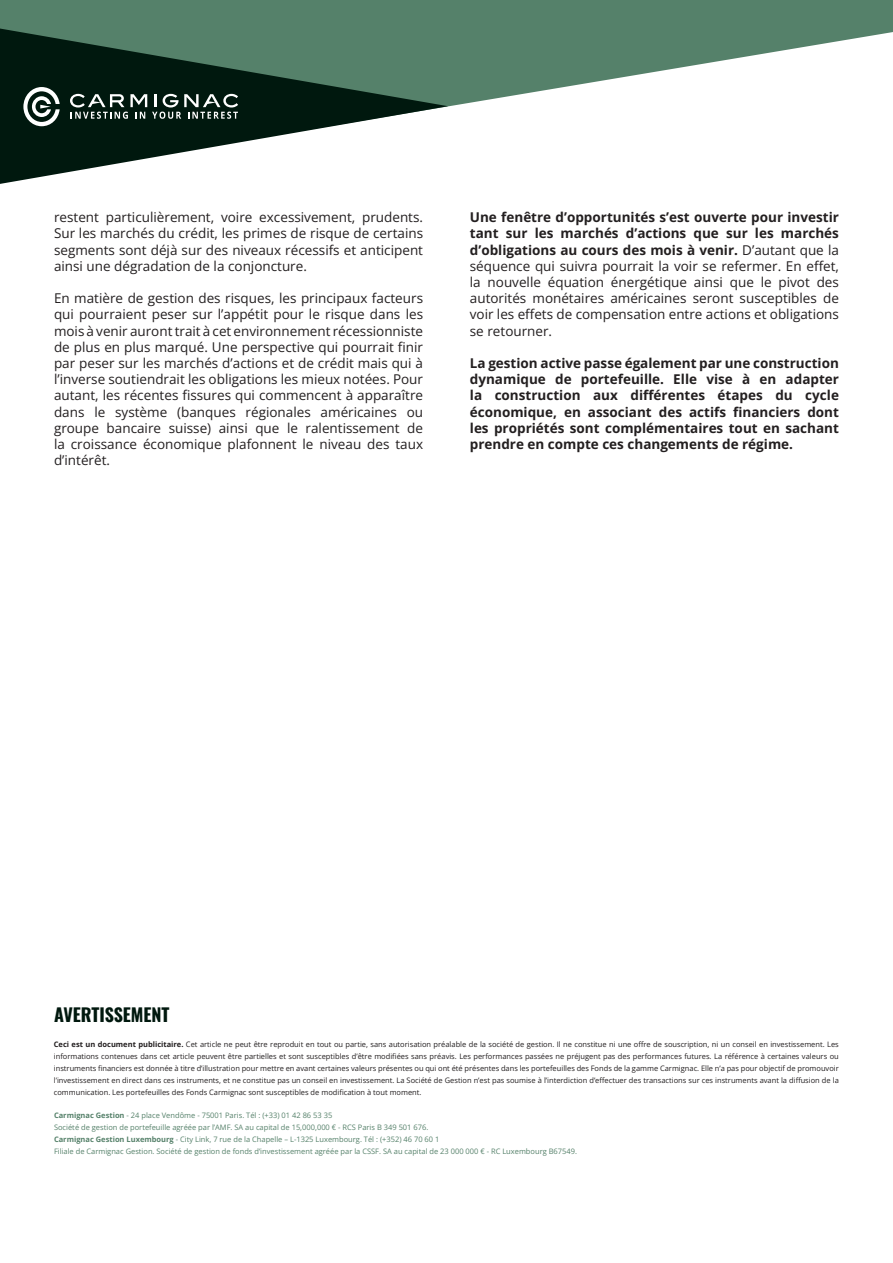
<style>
.page{position:relative;width:893px;height:1263px;background:#fff}
.page>*{position:absolute;margin:0;border:0;box-sizing:border-box;transform-origin:0 0}
.t1{font:700 18px "Oswald";color:#00180e}
.t2{font:13.5px/16.2px "Open Sans";color:#231f20;text-align:justify}
.t3{font:700 13.5px/16.2px "Open Sans";color:#231f20;text-align:justify}
.t4{font:7.5px/12px "Open Sans";color:#231f20;text-align:justify}
.t5{font:7.5px/12px "Open Sans";color:#55816a}
.s1{font-weight:700}
</style>
<div class="page">
<svg style="left:0;top:0;width:893px;height:107px;fill:#55816a"></svg>
<svg style="left:0;top:29px;width:448px;height:155px"></svg>
<svg style="left:23px;top:87px;width:37px;height:39px"></svg>
<svg style="left:70px;top:94px;width:168px;height:25px"></svg>
<p class="t2" style="left:54px;top:209px;width:371px">restent particulièrement, voire excessivement, prudents.<br>Sur les marchés du crédit, les primes de risque de certains segments sont déjà sur des niveaux récessifs et anticipent ainsi une dégradation de la conjoncture.</p>
<p class="t2" style="left:54px;top:290px;width:371px">En matière de gestion des risques, les principaux facteurs qui pourraient peser sur l’appétit pour le risque dans les mois à venir auront trait à cet environnement récessionniste de plus en plus marqué. Une perspective qui pourrait finir par peser sur les marchés d’actions et de crédit mais qui à l’inverse soutiendrait les obligations les mieux notées. Pour autant, les récentes fissures qui commencent à apparaître dans le système (banques régionales américaines ou groupe bancaire suisse) ainsi que le ralentissement de la croissance économique plafonnent le niveau des taux d’intérêt.</p>
<p class="t2" style="left:470px;top:209px;width:371px"><span class="s1">Une fenêtre d’opportunités s’est ouverte pour investir tant sur les marchés d’actions que sur les marchés d’obligations au cours des mois à venir.</span> D’autant que la séquence qui suivra pourrait la voir se refermer. En effet, la nouvelle équation énergétique ainsi que le pivot des autorités monétaires américaines seront susceptibles de voir les effets de compensation entre actions et obligations se retourner.</p>
<p class="t3" style="left:470px;top:355px;width:371px">La gestion active passe également par une construction dynamique de portefeuille. Elle vise à en adapter la construction aux différentes étapes du cycle économique, en associant des actifs financiers dont les propriétés sont complémentaires tout en sachant prendre en compte ces changements de régime.</p>
<h1 class="t1" style="left:54px;top:998px;width:117px">AVERTISSEMENT</h1>
<p class="t4" style="left:54px;top:1038px;width:786px"><span class="s1">Ceci est un document publicitaire.</span> Cet article ne peut être reproduit en tout ou partie, sans autorisation préalable de la société de gestion. Il ne constitue ni une offre de souscription, ni un conseil en investissement. Les informations contenues dans cet article peuvent être partielles et sont susceptibles d’être modifiées sans préavis. Les performances passées ne préjugent pas des performances futures. La référence à certaines valeurs ou instruments financiers est donnée à titre d’illustration pour mettre en avant certaines valeurs présentes ou qui ont été présentes dans les portefeuilles des Fonds de la gamme Carmignac. Elle n’a pas pour objectif de promouvoir l’investissement en direct dans ces instruments, et ne constitue pas un conseil en investissement. La Société de Gestion n’est pas soumise à l’interdiction d’effectuer des transactions sur ces instruments avant la diffusion de la communication. Les portefeuilles des Fonds Carmignac sont susceptibles de modification à tout moment.</p>
<p class="t5" style="left:54px;top:1109px;width:524px"><span class="s1">Carmignac Gestion</span> - 24 place Vendôme - 75001 Paris. Tél : (+33) 01 42 86 53 35<br>Société de gestion de portefeuille agréée par l’AMF. SA au capital de 15,000,000 € - RCS Paris B 349 501 676.<br><span class="s1">Carmignac Gestion Luxembourg</span> - City Link, 7 rue de la Chapelle – L-1325 Luxembourg. Tél : (+352) 46 70 60 1<br>Filiale de Carmignac Gestion. Société de gestion de fonds d’investissement agréée par la CSSF. SA au capital de 23 000 000 € - RC Luxembourg B67549.</p>
</div>
